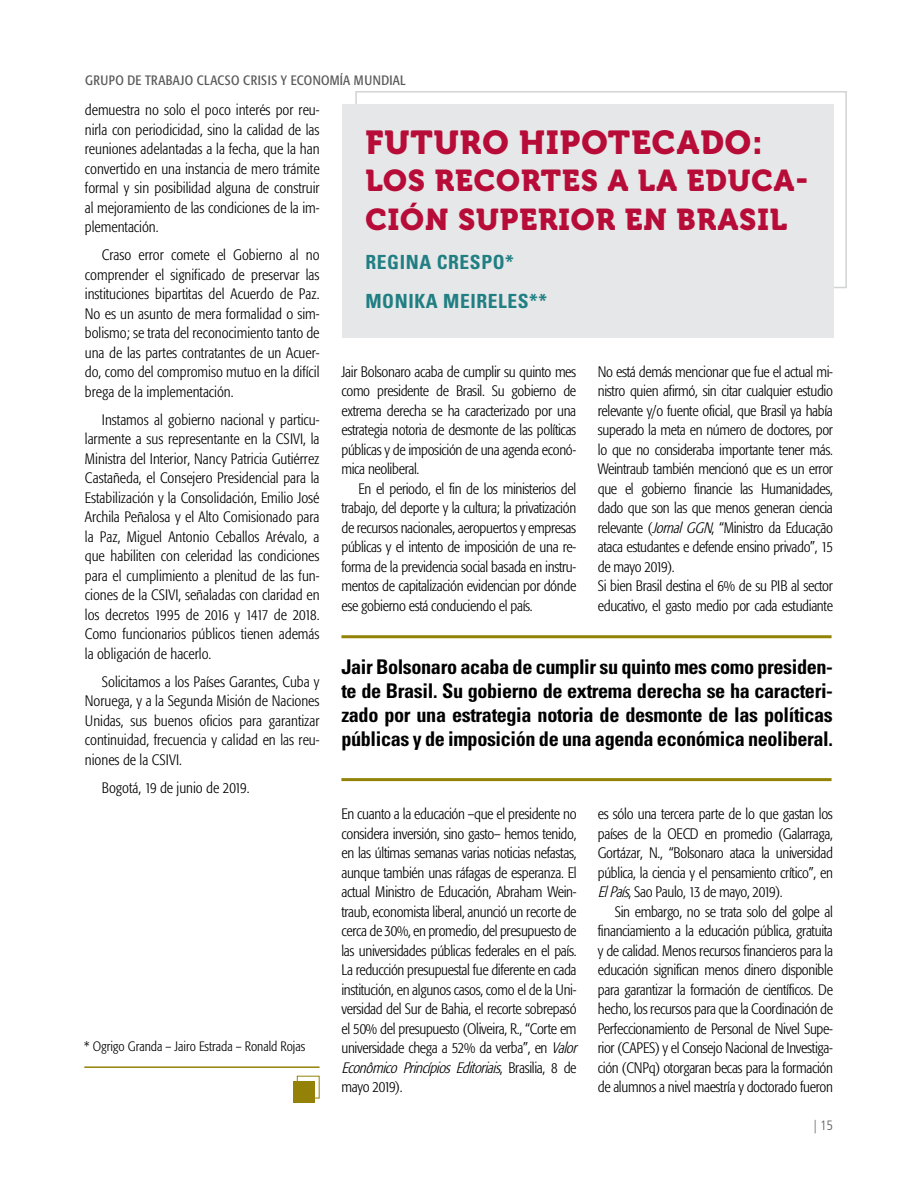
<style>
.page{position:relative;width:918px;height:1188px;background:#fff}
.page>*{position:absolute;margin:0;border:0;box-sizing:border-box;transform-origin:0 0}
.t1{font:33px "Museo 900";letter-spacing:.03em;color:#b70c38}
.t2{font:30px/39px "Museo 900";letter-spacing:.03em;color:#b70c38}
.t3{font:700 condensed 20.25px/24px "Univers LT Std";letter-spacing:-.02em;color:#000;text-align:justify}
.t4{font:700 condensed 19.5px/39px "Univers LT Std";letter-spacing:.03em;color:#207f83}
.t5{font:300 condensed 15px/19.5px "Formata";letter-spacing:-.02em;color:#000;text-align:justify}
.t6{font:300 condensed 15px "Formata";color:#000}
.t7{font:condensed 13.5px "Formata";letter-spacing:.02em;color:#58595b}
.t8{font:300 condensed 13.5px "Formata";color:#000}
.t9{font:300 condensed 13.5px "Frutiger LT Std";color:#58595b}
.s1{font-style:italic}
</style>
<div class="page">
<div style="left:293px;top:1081px;width:22px;height:22px;background:#938207"></div>
<hr style="left:84px;top:1066px;width:236px;height:2px;background:#938207">
<div style="left:355px;top:91px;width:492px;height:197px;border:2px solid #d1d3d4"></div>
<div style="left:343px;top:104px;width:491px;height:234px;background:#e6e7e8"></div>
<hr style="left:341px;top:635px;width:491px;height:3px;background:#938207">
<hr style="left:341px;top:778px;width:491px;height:3px;background:#938207">
<p class="t7" style="left:85px;top:72px;width:322px">GRUPO DE TRABAJO CLACSO CRISIS Y ECONOMÍA MUNDIAL</p>
<p class="t5" style="left:85px;top:100px;width:236px">demuestra no solo el poco interés por reu&shy;nirla con periodicidad, sino la calidad de las reuniones adelantadas a la fecha, que la han convertido en una instancia de mero trámite formal y sin posibilidad alguna de construir al mejoramiento de las condiciones de la im&shy;plementación.</p>
<p class="t5" style="left:85px;top:245px;width:236px;text-indent:17px">Craso error comete el Gobierno al no comprender el significado de preservar las instituciones bipartitas del Acuerdo de Paz.<br>No es un asunto de mera formalidad o sim&shy;bolismo; se trata del reconocimiento tanto de una de las partes contratantes de un Acuer&shy;do, como del compromiso mutuo en la difícil brega de la implementación.</p>
<p class="t5" style="left:85px;top:410px;width:236px;text-indent:17px">Instamos al gobierno nacional y particu&shy;larmente a sus representante en la CSIVI, la Ministra del Interior, Nancy Patricia Gutiérrez Castañeda, el Consejero Presidencial para la Estabilización y la Consolidación, Emilio José Archila Peñalosa y el Alto Comisionado para la Paz, Miguel Antonio Ceballos Arévalo, a que habiliten con celeridad las condiciones para el cumplimiento a plenitud de las fun&shy;ciones de la CSIVI, señaladas con claridad en los decretos 1995 de 2016 y 1417 de 2018.<br>Como funcionarios públicos tienen además la obligación de hacerlo.</p>
<p class="t5" style="left:85px;top:672px;width:236px;text-indent:17px">Solicitamos a los Países Garantes, Cuba y Noruega, y a la Segunda Misión de Naciones Unidas, sus buenos oficios para garantizar continuidad, frecuencia y calidad en las reu&shy;niones de la CSIVI.</p>
<p class="t6" style="left:102px;top:779px;width:149px">Bogotá, 19 de junio de 2019.</p>
<p class="t8" style="left:84px;top:1039px;width:222px">* Ogrigo Granda – Jairo Estrada – Ronald Rojas</p>
<h1 class="t1" style="left:365px;top:123px;width:399px">FUTURO HIPOTECADO:</h1>
<h2 class="t2" style="left:365px;top:161px;width:444px">LOS RECORTES A LA EDUCA-<br>CIÓN SUPERIOR EN BRASIL</h2>
<h3 class="t4" style="left:365px;top:243px;width:183px">REGINA CRESPO*<br>MONIKA MEIRELES**</h3>
<p class="t5" style="left:341px;top:362px;width:236px">Jair Bolsonaro acaba de cumplir su quinto mes como presidente de Brasil. Su gobierno de extrema derecha se ha caracterizado por una estrategia notoria de desmonte de las políticas públicas y de imposición de una agenda econó&shy;mica neoliberal.</p>
<p class="t5" style="left:341px;top:479px;width:236px;text-indent:17px">En el periodo, el fin de los ministerios del trabajo, del deporte y la cultura; la privatización de recursos nacionales, aeropuertos y empresas públicas y el intento de imposición de una re&shy;forma de la previdencia social basada en instru&shy;mentos de capitalización evidencian por dónde ese gobierno está conduciendo el país.</p>
<p class="t5" style="left:598px;top:362px;width:237px;text-align:left">No está demás mencionar que fue el actual mi&shy;nistro quien afirmó, sin citar cualquier estudio relevante y/o fuente oficial, que Brasil ya había superado la meta en número de doctores, por lo que no consideraba importante tener más.<br>Weintraub también mencionó que es un error que el gobierno financie las Humanidades, dado que son las que menos generan ciencia relevante (<span class="s1">JornalGGN</span>, “Ministro da Educação ataca estudantes e defende ensino privado”, 15 de mayo 2019).<br>Si bien Brasil destina el 6% de su PIB al sector educativo, el gasto medio por cada estudiante</p>
<p class="t3" style="left:341px;top:655px;width:493px">Jair Bolsonaro acaba de cumplir su quinto mes como presiden&shy;te de Brasil. Su gobierno de extrema derecha se ha caracteri&shy;zado por una estrategia notoria de desmonte de las políticas públicas y de imposición de una agenda económica neoliberal.</p>
<p class="t5" style="left:341px;top:804px;width:241px;text-align:left">En cuanto a la educación –que el presidente no considera inversión, sino gasto– hemos tenido, en las últimas semanas varias noticias nefastas, aunque también unas ráfagas de esperanza. El actual Ministro de Educación, Abraham Wein&shy;traub, economista liberal, anunció un recorte de cerca de 30%, en promedio, del presupuesto de las universidades públicas federales en el país.<br>La reducción presupuestal fue diferente en cada institución, en algunos casos, como el de la Uni&shy;versidad del Sur de Bahia, el recorte sobrepasó el 50% del presupuesto (Oliveira, R., “Corte em universidade chega a 52% da verba”, en <span class="s1">Valor Econômico Princípios Editoriais</span>, B r a s i l i a , 8 d e mayo 2019).</p>
<p class="t5" style="left:598px;top:804px;width:237px">es sólo una tercera parte de lo que gastan los países de la OECD en promedio (Galarraga, Gortázar, N., “Bolsonaro ataca la universidad pública, la ciencia y el pensamiento crítico”, en <span class="s1">ElPaís</span>, Sao Paulo, 13 de mayo, 2019).</p>
<p class="t5" style="left:598px;top:902px;width:237px;text-indent:17px">Sin embargo, no se trata solo del golpe al financiamiento a la educación pública, gratuita y de calidad. Menos recursos financieros para la educación significan menos dinero disponible para garantizar la formación de científicos. De hecho, los recursos para que la Coordinación de Perfeccionamiento de Personal de Nivel Supe&shy;rior (CAPES) y el Consejo Nacional de Investiga&shy;ción (CNPq) otorgaran becas para la formación de alumnos a nivel maestría y doctorado fueron</p>
<p class="t9" style="left:814px;top:1117px;width:21px">| 15</p>
</div>
